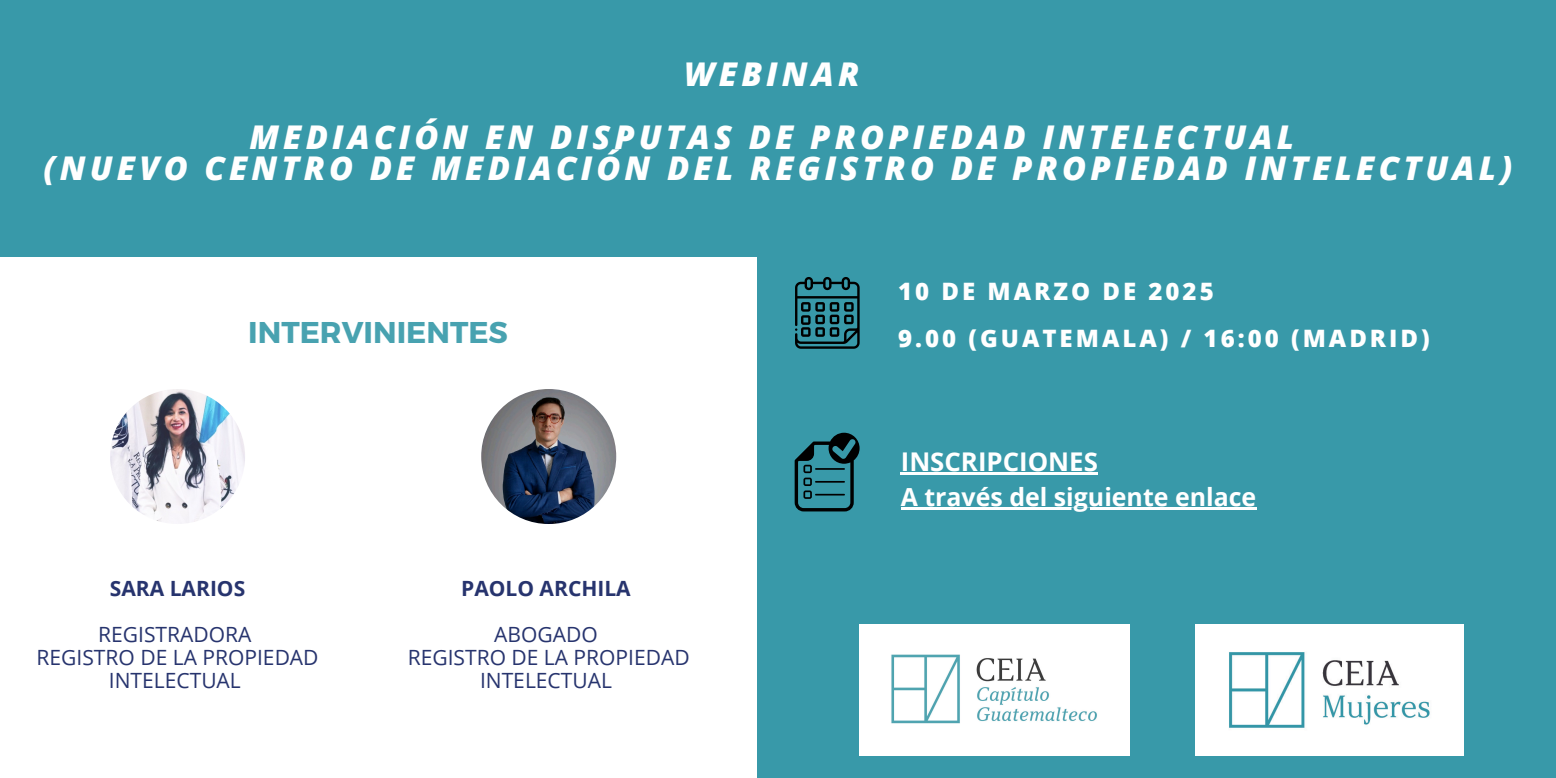
<style>
.page{position:relative;width:1556px;height:778px;background:#fff}
.page>*{position:absolute;margin:0;border:0;box-sizing:border-box;transform-origin:0 0}
.t1{font:italic 800 32.7px/31.5px "Open Sans";letter-spacing:.125em;color:#fff;text-align:center}
.t2{font:700 30px "Montserrat";color:#48a2b0}
.t3{font:700 25.8px "Open Sans";color:#fff}
.t4{font:700 24.9px "Open Sans";color:#fff}
.t5{font:800 24px "Open Sans";letter-spacing:.125em;color:#fff}
.t6{font:21px/22.9px "Open Sans";color:#27346e;text-align:center}
.t7{font:700 21px "Open Sans";color:#27346e}
</style>
<div class="page">
<div style="left:0;top:0;width:1555px;height:778px;background:#3899a9"></div>
<svg style="left:795px;top:277px;width:64px;height:72px"></svg>
<svg style="left:794px;top:433px;width:65px;height:78px"></svg>
<div style="left:0;top:257px;width:756px;height:521px;background:#fff"></div>
<img style="left:1195px;top:624px;width:268px;height:131px">
<img style="left:110px;top:389px;width:135px;height:135px;border-radius:50%">
<img style="left:481px;top:389px;width:135px;height:135px;border-radius:50%">
<img style="left:859px;top:624px;width:270px;height:131px">
<hr style="left:900px;top:472px;width:197px;height:3px;background:#fff">
<hr style="left:900px;top:507px;width:356px;height:3px;background:#fff">
<h1 class="t1" style="left:684px;top:57px;width:176px">WEBINAR</h1>
<p class="t1" style="left:44px;top:120px;width:1470px">MEDIACIÓN EN DISPUTAS DE PROPIEDAD INTELECTUAL<br>(NUEVO CENTRO DE MEDIACIÓN DEL REGISTRO DE PROPIEDAD INTELECTUAL)</p>
<h4 class="t2" style="left:248px;top:312px;width:261px">INTERVINIENTES</h4>
<p class="t7" style="left:110px;top:574px;width:137px">SARA LARIOS</p>
<p class="t6" style="left:98px;top:622px;width:155px">REGISTRADORA</p>
<p class="t6" style="left:37px;top:645px;width:283px">REGISTRO DE LA PROPIEDAD<br>INTELECTUAL</p>
<h2 class="t7" style="left:461px;top:574px;width:171px">PAOLO ARCHILA</h2>
<h2 class="t6" style="left:494px;top:622px;width:105px">ABOGADO</h2>
<p class="t6" style="left:408px;top:645px;width:283px">REGISTRO DE LA PROPIEDAD<br>INTELECTUAL</p>
<p class="t5" style="left:898px;top:275px;width:317px">10 DE MARZO DE 2025</p>
<h4 class="t5" style="left:898px;top:321px;width:533px">9.00 (GUATEMALA) / 16:00 (MADRID)</h4>
<p class="t3" style="left:900px;top:443px;width:199px">INSCRIPCIONES</p>
<p class="t4" style="left:900px;top:479px;width:357px">A través del siguiente enlace</p>
</div>
